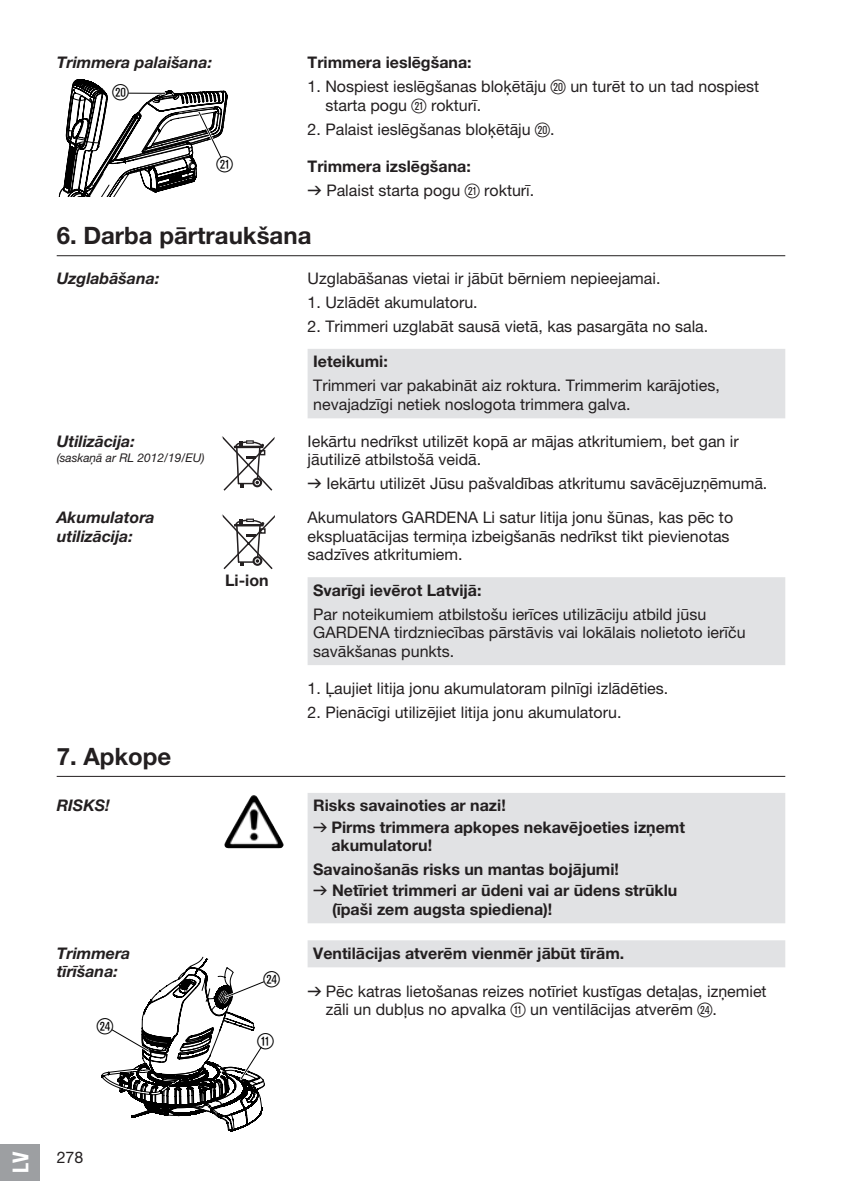
<style>
.page{position:relative;width:842px;height:1191px;background:#fff}
.page>*{position:absolute;margin:0;border:0;box-sizing:border-box;transform-origin:0 0}
.t1{font:700 24px "GARDENA Pro";color:#231f20}
.t2{font:22px "Ziffernim Kreisund Quadrat BQ";color:#000}
.t3{font:22px "GARDENA Pro Bo Cond";color:#fff}
.t4{font:16px/18.4px "GARDENA Pro";color:#231f20}
.t5{font:700 16px/21.2px "GARDENA Pro";color:#231f20}
.t6{font:italic 700 16px/18.4px "GARDENA Pro";color:#231f20}
.t7{font:italic 12px "GARDENA Pro";color:#231f20}
.s1{font-family:"Ziffernim Kreisund Quadrat BQ";font-size:20px}
.s2{font-weight:700}
.s3{font-family:"Formdruck"}
.s4{font-family:"Formdruck";font-weight:400}
</style>
<div class="page">
<svg style="left:58px;top:79px;width:170px;height:118px"></svg>
<hr style="left:129px;top:92px;width:36px;height:2px;background:#fff">
<hr style="left:129px;top:93px;width:36px;height:1px;background:#000">
<svg style="left:308px;top:349px;width:477px;height:316px"></svg>
<hr style="left:57px;top:255px;width:728px;height:1px;background:#231f20">
<svg style="left:222px;top:436px;width:53px;height:55px"></svg>
<svg style="left:221px;top:514px;width:54px;height:56px"></svg>
<svg style="left:308px;top:793px;width:477px;height:174px;background:#e3e4e6"></svg>
<hr style="left:57px;top:776px;width:728px;height:1px;background:#231f20">
<img style="left:227px;top:795px;width:26px;height:44px">
<svg style="left:101px;top:956px;width:164px;height:175px"></svg>
<div style="left:0;top:1143px;width:40px;height:37px;background:#9d9fa2"></div>
<p class="t5" style="left:308px;top:51px;width:166px">Trimmera ieslēgšana:</p>
<p class="t4" style="left:325px;top:77px;width:435px;text-indent:-18px">1. Nospiest ieslēgšanas bloķētāju <span class="s1">P</span> un turēt to un tad nospiest starta pogu <span class="s1">A</span> rokturī.</p>
<p class="t4" style="left:308px;top:120px;width:249px">2. Palaist ieslēgšanas bloķētāju <span class="s1">P</span>.</p>
<p class="t4" style="left:308px;top:154px;width:228px;line-height:24px"><span class="s2">Trimmera izslēgšana:<br></span><span class="s3">v</span> Palaist starta pogu <span class="s1">A</span> rokturī.</p>
<h1 class="t1" style="left:57px;top:220px;width:256px">6. Darba pārtraukšana</h1>
<p class="t6" style="left:57px;top:268px;width:104px">Uzglabāšana:</p>
<p class="t4" style="left:308px;top:268px;width:354px">Uzglabāšanas vietai ir jābūt bērniem nepieejamai.</p>
<p class="t4" style="left:308px;top:293px;width:172px">1. Uzlādēt akumulatoru.</p>
<p class="t4" style="left:308px;top:317px;width:402px">2. Trimmeri uzglabāt sausā vietā, kas pasargāta no sala.</p>
<p class="t5" style="left:313px;top:351px;width:76px">Ieteikumi:</p>
<p class="t4" style="left:313px;top:376px;width:408px">Trimmeri var pakabināt aiz roktura. Trimmerim karājoties, nevajadzīgi netiek noslogota trimmera galva.</p>
<p class="t6" style="left:57px;top:431px;width:80px">Utilizācija:</p>
<p class="t7" style="left:57px;top:450px;width:150px">(saskaņā ar RL 2012/19/EU)</p>
<p class="t6" style="left:57px;top:53px;width:157px">Trimmera palaišana:</p>
<h2 class="t2" style="left:113px;top:79px;width:18px">P</h2>
<h2 class="t2" style="left:216px;top:151px;width:18px">A</h2>
<p class="t4" style="left:308px;top:432px;width:433px">Iekārtu nedrīkst utilizēt kopā ar mājas atkritumiem, bet gan ir jāutilizē atbilstošā veidā.</p>
<p class="t4" style="left:308px;top:474px;width:461px"><span class="s3">v</span> Iekārtu utilizēt Jūsu pašvaldības atkritumu savācējuzņēmumā.</p>
<p class="t6" style="left:57px;top:508px;width:100px">Akumulatora</p>
<p class="t6" style="left:57px;top:526px;width:78px">utilizācija:</p>
<p class="t5" style="left:225px;top:569px;width:45px">Li-ion</p>
<p class="t4" style="left:308px;top:508px;width:427px">Akumulators GARDENA Li satur litija jonu šūnas, kas pēc to ekspluatācijas termiņa izbeigšanās nedrīkst tikt pievienotas sadzīves atkritumiem.</p>
<p class="t5" style="left:313px;top:579px;width:170px">Svarīgi ievērot Latvijā:</p>
<p class="t4" style="left:313px;top:604px;width:434px">Par noteikumiem atbilstošu ierīces utilizāciju atbild jūsu<br>GARDENA tirdzniecības pārstāvis vai lokālais nolietoto ierīču savākšanas punkts.</p>
<p class="t4" style="left:308px;top:678px;width:362px">1. Ļaujiet litija jonu akumulatoram pilnīgi izlādēties.</p>
<p class="t4" style="left:308px;top:702px;width:315px">2. Pienācīgi utilizējiet litija jonu akumulatoru.</p>
<h1 class="t1" style="left:57px;top:741px;width:116px">7. Apkope</h1>
<p class="t6" style="left:57px;top:796px;width:55px">RISKS!</p>
<p class="t5" style="left:313px;top:794px;width:373px">Risks savainoties ar nazi!<br><span class="s4">v</span> Pirms trimmera apkopes nekavējoeties izņemt</p>
<p class="t5" style="left:313px;top:833px;width:307px;line-height:24px;text-indent:18px">akumulatoru!<br>Savainošanās risks un mantas bojājumi!</p>
<p class="t5" style="left:332px;top:881px;width:347px;line-height:18.4px;text-indent:-19px"><span class="s4">v</span> Netīriet trimmeri ar ūdeni vai ar ūdens strūklu (īpaši zem augsta spiediena)!</p>
<p class="t6" style="left:57px;top:943px;width:75px">Trimmera tīrīšana:</p>
<p class="t5" style="left:313px;top:942px;width:313px">Ventilācijas atverēm vienmēr jābūt tīrām.</p>
<p class="t4" style="left:326px;top:981px;width:442px;text-indent:-18px"><span class="s3">v</span> Pēc katras lietošanas reizes notīriet kustīgas detaļas, izņemiet zāli un dubļus no apvalka <span class="s1">Q</span> un ventilācijas atverēm <span class="s1">F</span>.</p>
<h2 class="t2" style="left:263px;top:966px;width:18px">F</h2>
<h2 class="t2" style="left:97px;top:1013px;width:18px">F</h2>
<h2 class="t2" style="left:258px;top:1028px;width:18px">Q</h2>
<h2 class="t3" style="left:7px;top:1172px;width:23px;rotate:-90deg">LV</h2>
<p class="t4" style="left:57px;top:1147px;width:28px">278</p>
</div>
